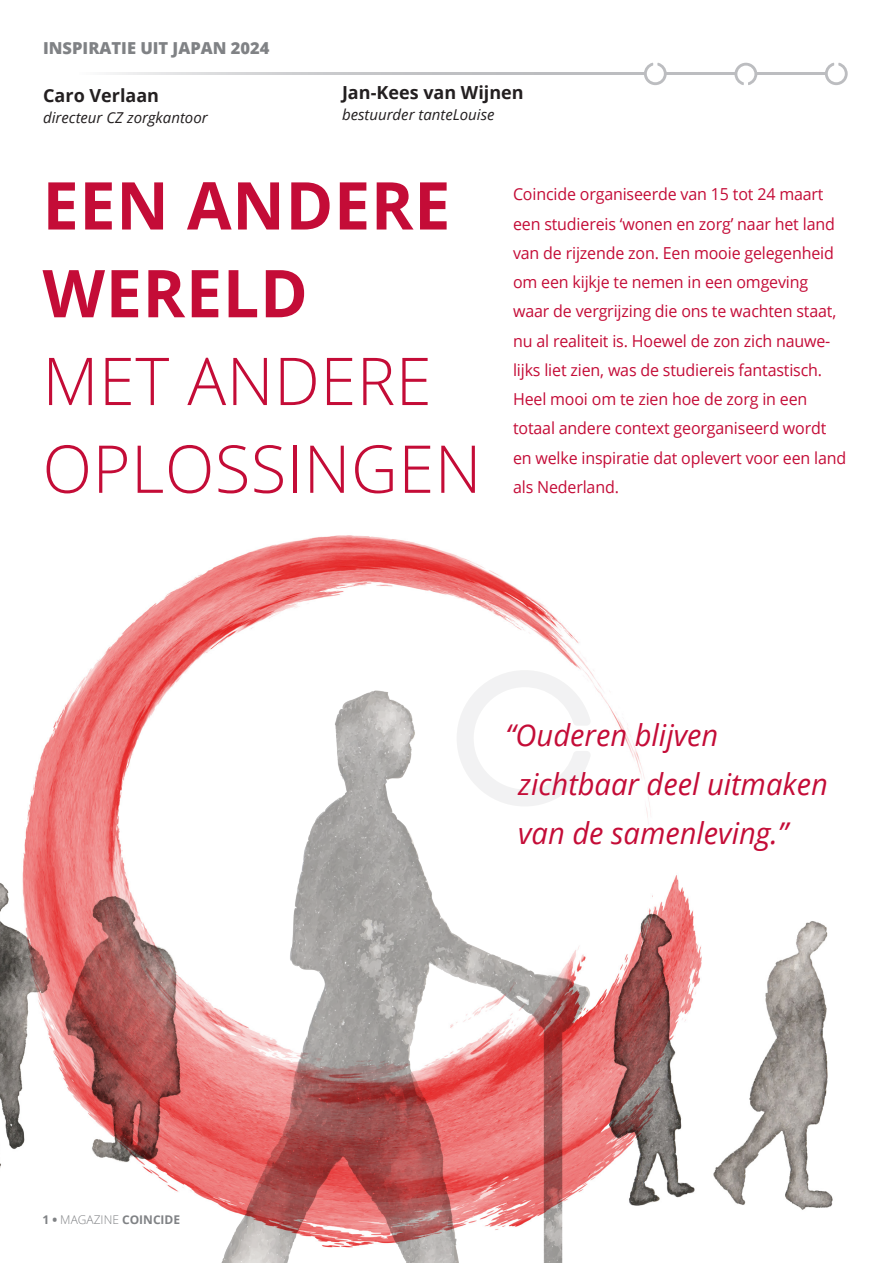
<style>
.page{position:relative;width:893px;height:1263px;background:#fff}
.page>*{position:absolute;margin:0;border:0;box-sizing:border-box;transform-origin:0 0}
.t1{font:300 66px/87.8px "Open Sans";letter-spacing:.01em;color:#c40c37}
.t2{font:700 66px/87.8px "Open Sans";letter-spacing:.01em;color:#c40c37}
.t3{font:italic 30px/48.8px "Open Sans";color:#c40c37}
.t4{font:700 18px "Open Sans";color:#231f20}
.t5{font:16.5px/29.2px "Open Sans";letter-spacing:-.01em;color:#c40c37}
.t6{font:800 16.5px "Open Sans";color:#808285}
.t7{font:italic 15px "Open Sans";color:#231f20}
.t8{font:700 12px "Open Sans";color:#808285}
.s1{font-weight:800}
.s2{font-weight:300}
</style>
<div class="page">
<img style="left:112px;top:535px;width:468px;height:110px">
<img style="left:23px;top:645px;width:666px;height:618px">
<img style="left:580px;top:905px;width:253px;height:310px">
<img style="left:0;top:871px;width:198px;height:310px">
<hr style="left:665px;top:72px;width:70px;height:3px;background:#bcbdc0">
<hr style="left:757px;top:72px;width:69px;height:3px;background:#bcbdc0">
<svg style="left:644px;top:63px;width:23px;height:22px"></svg>
<svg style="left:734px;top:63px;width:23px;height:22px"></svg>
<svg style="left:825px;top:63px;width:23px;height:22px"></svg>
<hr style="left:79px;top:72px;width:565px;height:3px;background:#bcbdc0">
<p class="t6" style="left:43px;top:35px;width:228px">INSPIRATIE UIT JAPAN 2024</p>
<p class="t4" style="left:43px;top:83px;width:117px">Caro Verlaan</p>
<p class="t7" style="left:43px;top:107px;width:166px">directeur CZ zorgkantoor</p>
<p class="t4" style="left:342px;top:80px;width:183px">Jan-Kees van Wijnen</p>
<p class="t7" style="left:342px;top:105px;width:154px">bestuurder tanteLouise</p>
<p class="t2" style="left:43px;top:160px;width:409px">EEN ANDERE<br>WERELD</p>
<p class="t1" style="left:43px;top:335px;width:440px">MET ANDERE<br>OPLOSSINGEN</p>
<p class="t5" style="left:513px;top:179px;width:325px">Coincide organiseerde van 15 tot 24 maart een studiereis ‘wonen en zorg’ naar het land van de rijzende zon. Een mooie gelegenheid om een kijkje te nemen in een omgeving waar de vergrijzing die ons te wachten staat, nu al realiteit is. Hoewel de zon zich nauwe&shy;lijks liet zien, was de studiereis fantastisch.</p>
<p class="t5" style="left:513px;top:384px;width:335px">Heel mooi om te zien hoe de zorg in een totaal andere context georganiseerd wordt en welke inspiratie dat oplevert voor een land als Nederland.</p>
<p class="t3" style="left:518px;top:710px;width:311px;text-indent:-13px">“Ouderen blijven zichtbaar deel uitmaken van de samenleving.”</p>
<p class="t8" style="left:43px;top:1211px;width:139px">1 <span class="s1">•</span> <span class="s2">MAGAZINE</span> COINCIDE</p>
</div>
